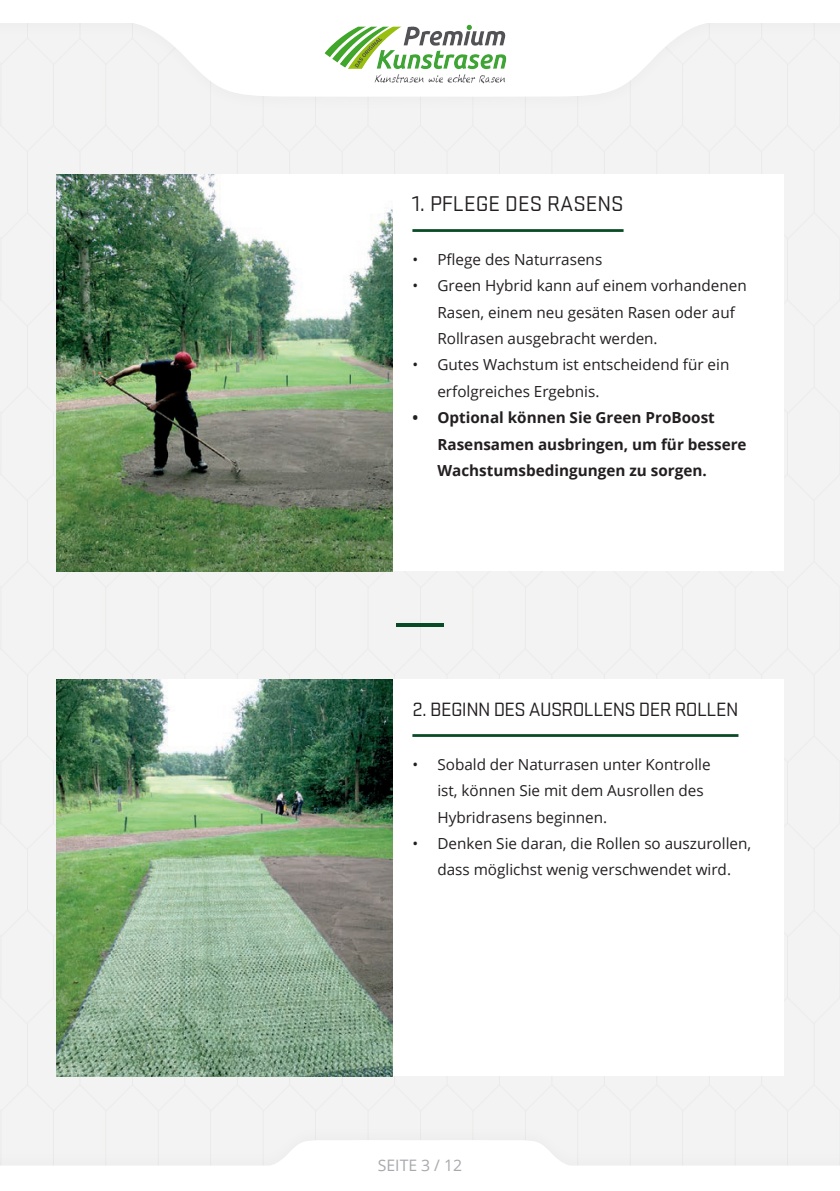
<style>
.page{position:relative;width:840px;height:1191px;background:#fff}
.page>*{position:absolute;margin:0;border:0;box-sizing:border-box;transform-origin:0 0}
.Mellemrubrik{font:22.2px "Stratum 1";color:#231f20}
.Mellemrubrik-2{font:20px "Stratum 1";letter-spacing:-.03em;color:#231f20}
.t1{font:15.8px "Open Sans";color:#a8a9ad}
.t2{font:15.2px/26.4px "Open Sans";color:#231f20}
.t3{font:700 15.2px/26.4px "Open Sans";color:#231f20}
</style>
<div class="page">
<div style="left:0;top:115px;width:839px;height:1007px;background:#f3f3f3"></div>
<div style="left:0;top:0;width:839px;height:115px;background:#f3f3f3"></div>
<svg style="left:0;top:0;width:839px;height:97px;fill:#fff"></svg>
<div style="left:0;top:1122px;width:839px;height:69px;background:#f3f3f3"></div>
<svg style="left:0;top:1141px;width:839px;height:50px;fill:#fff"></svg>
<img style="left:323px;top:23px;width:183px;height:62px">
<div style="left:392px;top:174px;width:390px;height:397px;background:#fff"></div>
<div style="left:392px;top:679px;width:390px;height:397px;background:#fff"></div>
<hr style="left:412px;top:229px;width:211px;height:3px;background:#094b25">
<hr style="left:412px;top:734px;width:326px;height:3px;background:#094b25">
<hr style="left:396px;top:623px;width:47px;height:4px;background:#094b25">
<img style="left:57px;top:174px;width:335px;height:397px">
<img style="left:57px;top:679px;width:335px;height:397px">
<p class="Mellemrubrik" style="left:412px;top:191px;width:212px">1. PFLEGE DES RASENS</p>
<p class="t2" style="left:412px;top:246px;width:191px">• Pflege des Naturrasens</p>
<p class="t2" style="left:437px;top:272px;width:311px;text-indent:-25px">• Green Hybrid kann auf einem vorhandenen<br>Rasen, einem neu gesäten Rasen oder auf<br>Rollrasen ausgebracht werden.</p>
<p class="t2" style="left:437px;top:351px;width:293px;text-indent:-25px">• Gutes Wachstum ist entscheidend für ein erfolgreiches Ergebnis.</p>
<p class="t3" style="left:437px;top:404px;width:310px;text-indent:-25px">• Optional können Sie Green ProBoost<br>Rasensamen ausbringen, um für bessere<br>Wachstumsbedingungen zu sorgen.</p>
<p class="Mellemrubrik-2" style="left:412px;top:698px;width:327px">2. BEGINN DES AUSROLLENS DER ROLLEN</p>
<p class="t2" style="left:437px;top:751px;width:274px;text-indent:-25px">• Sobald der Naturrasen unter Kontrolle ist, können Sie mit dem Ausrollen des<br>Hybridrasens beginnen.</p>
<p class="t2" style="left:412px;top:830px;width:340px;text-align:center">• Denken Sie daran, die Rollen so auszurollen, dass möglichst wenig verschwendet wird.</p>
<p class="t1" style="left:377px;top:1154px;width:86px">SEITE 3 / 12</p>
</div>
